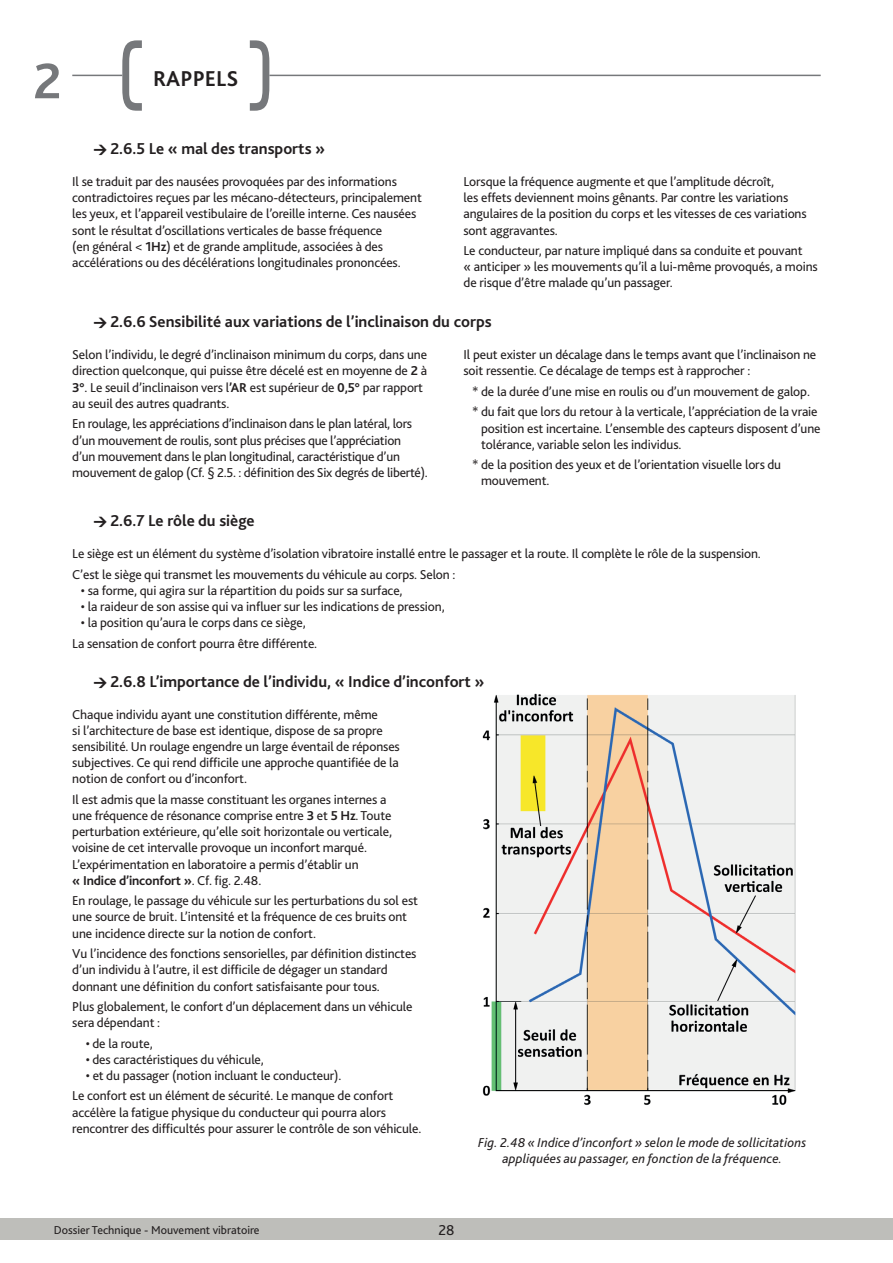
<style>
.page{position:relative;width:893px;height:1263px;background:#fff}
.page>*{position:absolute;margin:0;border:0;box-sizing:border-box;transform-origin:0 0}
.t1{font:700 52.5px "Bliss 2";color:#76787b}
.t2{font:700 22.5px "Bliss 2";color:#231f20}
.t3{font:700 16.5px "Bliss 2";color:#231f20}
.t4{font:15px "Bliss 2";color:#231f20}
.t5{font:13.5px/16.2px "Bliss 2";letter-spacing:-.01em;color:#231f20}
.t6{font:italic 13.5px/16.2px "Bliss 2";letter-spacing:.01em;color:#231f20;text-align:center}
.t7{font:12px "Bliss 2";color:#231f20}
.s1{font-family:"DIN";font-weight:900;font-size:13.5px}
.s2{font-weight:700}
</style>
<div class="page">
<img style="left:482px;top:693px;width:314px;height:412px">
<hr style="left:72px;top:75px;width:50px;height:1px;background:#76787b">
<svg style="left:122px;top:40px;width:20px;height:71px"></svg>
<svg style="left:250px;top:40px;width:19px;height:71px"></svg>
<hr style="left:269px;top:75px;width:552px;height:1px;background:#76787b">
<div style="left:0;top:1218px;width:893px;height:21px;background:#bebeba"></div>
<h1 class="t1" style="left:33px;top:48px;width:30px">2</h1>
<h2 class="t2" style="left:153px;top:65px;width:87px">RAPPELS</h2>
<p class="t3" style="left:94px;top:138px;width:233px"><span class="s1">&gt;</span> 2.6.5 Le « mal des transports »</p>
<p class="t5" style="left:72px;top:173px;width:351px">Il se traduit par des nausées provoquées par des informations contradictoires reçues par les mécano-détecteurs, principalement les yeux, et l’appareil vestibulaire de l’oreille interne. Ces nausées sont le résultat d’oscillations verticales de basse fréquence<br>(en général &lt; <span class="s2">1Hz</span>) et de grande amplitude, associées à des accélérations ou des décélérations longitudinales prononcées.</p>
<p class="t5" style="left:463px;top:173px;width:345px">Lorsque la fréquence augmente et que l’amplitude décroît,<br>les effets deviennent moins gênants. Par contre les variations angulaires de la position du corps et les vitesses de ces variations sont aggravantes.</p>
<p class="t5" style="left:463px;top:242px;width:356px">Le conducteur, par nature impliqué dans sa conduite et pouvant<br>« anticiper » les mouvements qu’il a lui-même provoqués, a moins de risque d’être malade qu’un passager.</p>
<p class="t3" style="left:94px;top:312px;width:400px"><span class="s1">&gt;</span> 2.6.6 Sensibilité aux variations de l’inclinaison du corps</p>
<p class="t5" style="left:72px;top:346px;width:356px">Selon l’individu, le degré d’inclinaison minimum du corps, dans une direction quelconque, qui puisse être décelé est en moyenne de <span class="s2">2</span> à <span class="s2">3°</span>. Le seuil d’inclinaison vers l<span class="s2">’AR</span> est supérieur de <span class="s2">0,5°</span> par rapport au seuil des autres quadrants.</p>
<p class="t5" style="left:72px;top:415px;width:357px">En roulage, les appréciations d’inclinaison dans le plan latéral, lors d’un mouvement de roulis, sont plus précises que l’appréciation<br>d’un mouvement dans le plan longitudinal, caractéristique d’un mouvement de galop (Cf. § 2.5. : définition des Six degrés de liberté).</p>
<p class="t5" style="left:463px;top:346px;width:354px">Il peut exister un décalage dans le temps avant que l’inclinaison ne soit ressentie. Ce décalage de temps est à rapprocher :</p>
<p class="t5" style="left:472px;top:381px;width:347px;line-height:20.4px">* de la durée d’une mise en roulis ou d’un mouvement de galop. * du fait que lors du retour à la verticale, l’appréciation de la vraie</p>
<p class="t5" style="left:481px;top:420px;width:341px">position est incertaine. L’ensemble des capteurs disposent d’une tolérance, variable selon les individus.</p>
<p class="t5" style="left:481px;top:456px;width:302px;text-indent:-9px">* de la position des yeux et de l’orientation visuelle lors du mouvement.</p>
<p class="t3" style="left:94px;top:511px;width:163px"><span class="s1">&gt;</span> 2.6.7 Le rôle du siège</p>
<p class="t5" style="left:72px;top:543px;width:690px;line-height:20.4px">Le siège est un élément du système d’isolation vibratoire installé entre le passager et la route. Il complète le rôle de la suspension.<br>C’est le siège qui transmet les mouvements du véhicule au corps. Selon :</p>
<p class="t5" style="left:81px;top:582px;width:323px">• sa forme, qui agira sur la répartition du poids sur sa surface,</p>
<p class="t5" style="left:81px;top:598px;width:365px">• la raideur de son assise qui va influer sur les indications de pression,</p>
<p class="t5" style="left:72px;top:612px;width:246px;line-height:20.4px;text-align:center">• la position qu’aura le corps dans ce siège,<br>La sensation de confort pourra être différente.</p>
<p class="t3" style="left:94px;top:671px;width:392px"><span class="s1">&gt;</span> 2.6.8 L’importance de l’individu, « Indice d’inconfort »</p>
<p class="t5" style="left:72px;top:706px;width:329px">Chaque individu ayant une constitution différente, même<br>si l’architecture de base est identique, dispose de sa propre sensibilité. Un roulage engendre un large éventail de réponses subjectives. Ce qui rend difficile une approche quantifiée de la notion de confort ou d’inconfort.</p>
<p class="t5" style="left:72px;top:791px;width:321px">Il est admis que la masse constituant les organes internes a une fréquence de résonance comprise entre <span class="s2">3</span> et <span class="s2">5 Hz</span>. Toute perturbation extérieure, qu’elle soit horizontale ou verticale, voisine de cet intervalle provoque un inconfort marqué.<br>L’expérimentation en laboratoire a permis d’établir un<br><span class="s2">« Indice d’inconfort »</span>. Cf. fig. 2.48.</p>
<p class="t5" style="left:72px;top:892px;width:347px">En roulage, le passage du véhicule sur les perturbations du sol est une source de bruit. L’intensité et la fréquence de ces bruits ont une incidence directe sur la notion de confort.</p>
<p class="t5" style="left:72px;top:945px;width:346px">Vu l’incidence des fonctions sensorielles, par définition distinctes d’un individu à l’autre, il est difficile de dégager un standard donnant une définition du confort satisfaisante pour tous.</p>
<p class="t5" style="left:72px;top:998px;width:342px">Plus globalement, le confort d’un déplacement dans un véhicule sera dépendant :</p>
<p class="t5" style="left:86px;top:1035px;width:68px">• de la route,</p>
<p class="t5" style="left:86px;top:1051px;width:180px">• des caractéristiques du véhicule,</p>
<p class="t5" style="left:72px;top:1065px;width:322px;line-height:20.4px;text-indent:14px">• et du passager (notion incluant le conducteur).<br>Le confort est un élément de sécurité. Le manque de confort</p>
<p class="t5" style="left:72px;top:1104px;width:351px">accélère la fatigue physique du conducteur qui pourra alors rencontrer des difficultés pour assurer le contrôle de son véhicule.</p>
<p class="t6" style="left:478px;top:1134px;width:329px">Fig. 2.48 « Indice d’inconfort » selon le mode de sollicitations appliquées au passager, en fonction de la fréquence.</p>
<p class="t7" style="left:54px;top:1222px;width:207px">Dossier Technique - Mouvement vibratoire</p>
<p class="t4" style="left:438px;top:1221px;width:18px">28</p>
</div>
